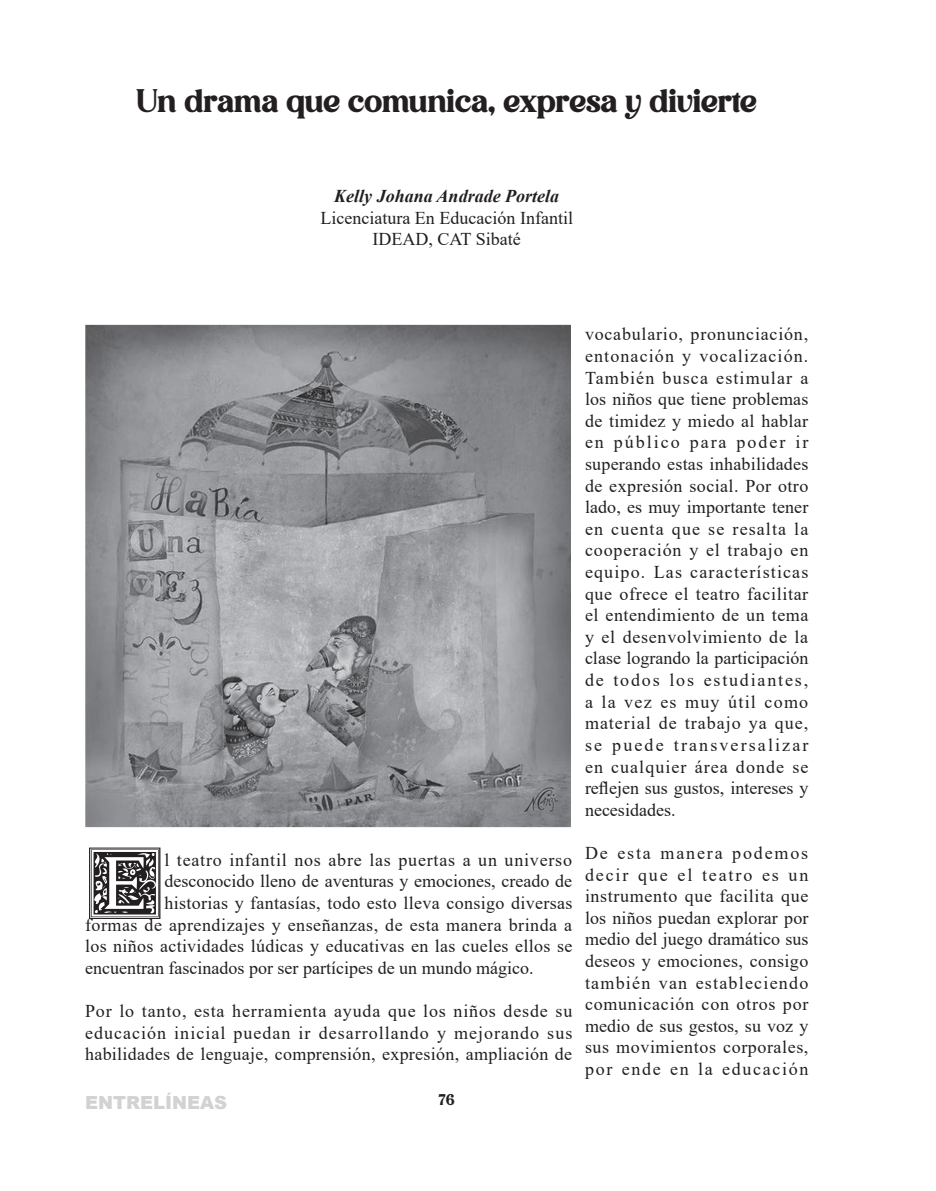
<style>
.page{position:relative;width:936px;height:1191px;background:#fff}
.page>*{position:absolute;margin:0;border:0;box-sizing:border-box;transform-origin:0 0}
.t1{font:61.05px "Heavy Rain";color:#231f20}
.t2{font:31.5px "Avigea";color:#231f20}
.t3{font:18px/21.6px "Times New Roman";letter-spacing:.015em;color:#231f20;text-align:justify}
.t4{font:18px "Times New Roman";letter-spacing:.045em;color:#231f20}
.t5{font:italic 700 18px "Times New Roman";color:#231f20}
.t6{font:900 18px "Arial";color:#d1d2d4}
.t7{font:15px "Avigea";color:#231f20}
</style>
<div class="page">
<img style="left:85px;top:324px;width:485px;height:504px">
<p class="t2" style="left:137px;top:82px;width:621px">Un drama que comunica, expresa y divierte</p>
<p class="t5" style="left:334px;top:183px;width:226px">Kelly Johana Andrade Portela</p>
<p class="t3" style="left:320px;top:206px;width:254px">Licenciatura En Educación Infantil</p>
<p class="t3" style="left:372px;top:228px;width:150px">IDEAD, CAT Sibaté</p>
<p class="t1" style="left:85px;top:852px;width:81px">E</p>
<p class="t4" style="left:164px;top:847px;width:409px">l teatro infantil nos abre las puertas a un universo</p>
<p class="t3" style="left:164px;top:870px;width:409px">desconocido lleno de aventuras y emociones, creado de</p>
<p class="t3" style="left:164px;top:891px;width:409px">historias y fantasías, todo esto lleva consigo diversas</p>
<p class="t3" style="left:85px;top:913px;width:488px">formas de aprendizajes y enseñanzas, de esta manera brinda a</p>
<p class="t3" style="left:85px;top:934px;width:488px">los niños actividades lúdicas y educativas en las cueles ellos se</p>
<p class="t3" style="left:85px;top:956px;width:450px">encuentran fascinados por ser partícipes de un mundo mágico.</p>
<p class="t3" style="left:85px;top:999px;width:488px">Por lo tanto, esta herramienta ayuda que los niños desde su educación inicial puedan ir desarrollando y mejorando sus habilidades de lenguaje, comprensión, expresión, ampliación de</p>
<p class="t6" style="left:85px;top:1090px;width:143px">ENTRELÍNEAS</p>
<p class="t7" style="left:438px;top:1090px;width:18px">76</p>
<p class="t3" style="left:585px;top:323px;width:225px">vocabulario, pronunciación, entonación y vocalización.<br>También busca estimular a los niños que tiene problemas de timidez y miedo al hablar en público para poder ir superando estas inhabilidades de expresión social. Por otro lado, es muy importante tener en cuenta que se resalta la cooperación y el trabajo en equipo. Las características que ofrece el teatro facilitar el entendimiento de un tema y el desenvolvimiento de la clase logrando la participación de todos los estudiantes, a la vez es muy útil como material de trabajo ya que, se puede transversalizar en cualquier área donde se reflejen sus gustos, intereses y necesidades.</p>
<p class="t3" style="left:585px;top:841px;width:225px">De esta manera podemos decir que el teatro es un instrumento que facilita que los niños puedan explorar por medio del juego dramático sus deseos y emociones, consigo también van estableciendo comunicación con otros por medio de sus gestos, su voz y sus movimientos corporales, por ende en la educación</p>
</div>
